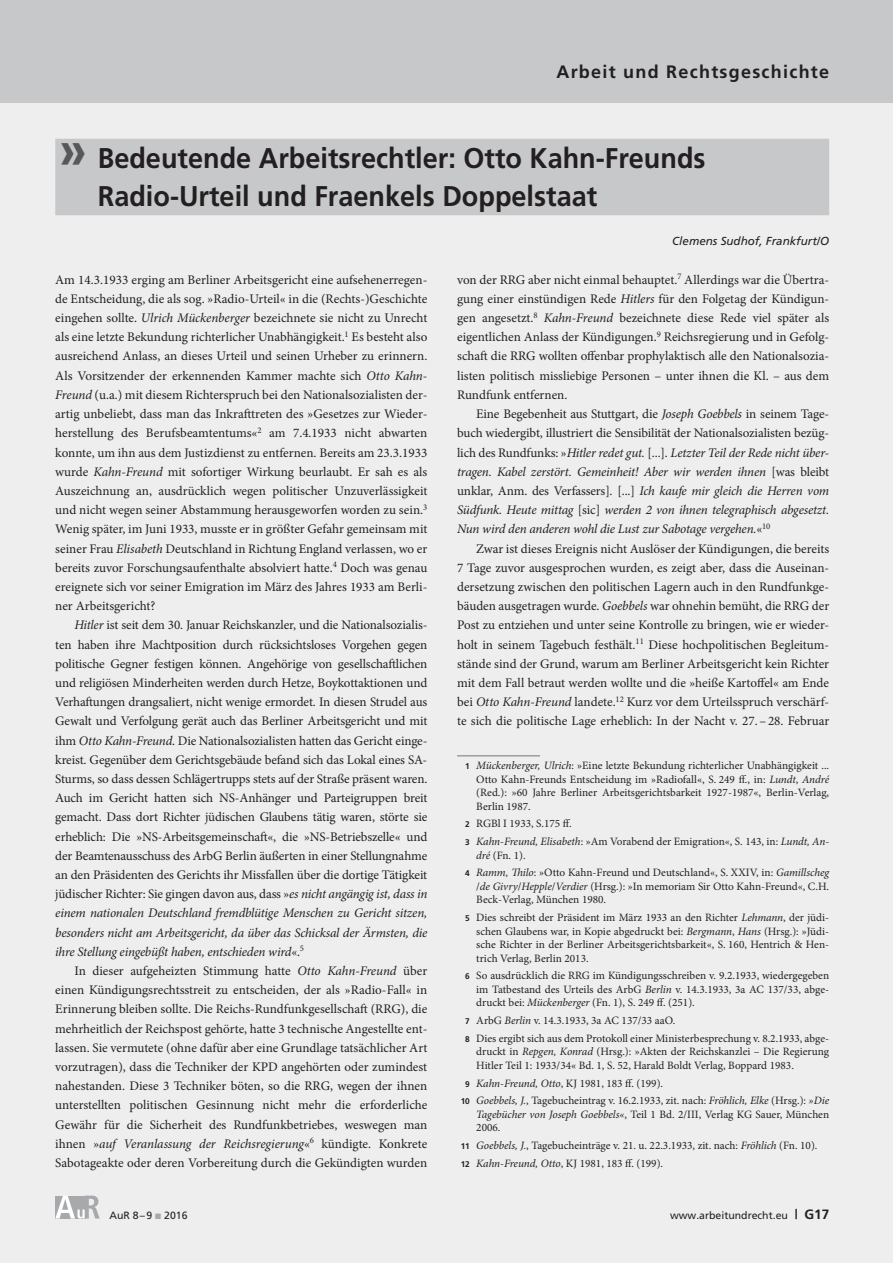
<style>
.page{position:relative;width:893px;height:1263px;background:#eeeeef}
.page>*{position:absolute;margin:0;border:0;box-sizing:border-box;transform-origin:0 0}
.t1{font:700 28.5px/37.5px "Frutiger";color:#231f20;scale:.95 1}
.t2{font:700 18px "Frutiger";letter-spacing:.07em;color:#231f20}
.t3{font:13.2px/19.2px "Minion Pro";letter-spacing:-.005em;color:#231f20;text-align:justify}
.t4{font:italic 13.2px/19.2px "Minion Pro";letter-spacing:-.015em;color:#231f20;text-align:justify}
.t5{font:italic 11.7px "Frutiger";color:#231f20}
.t6{font:11.25px/13.5px "Minion Pro";color:#231f20}
.t7{font:10.5px "Frutiger";color:#231f20}
.s1{font-size:52.5px;color:#57585a}
.s2{font-style:italic}
.s3{font-style:normal}
.s4{font-family:"Frutiger";font-weight:700;font-size:8.25px}
.s5{color:#a8a9ad}
.s6{font-weight:700;font-size:13.5px}
</style>
<div class="page">
<svg style="left:55px;top:1195px;width:45px;height:24px"></svg>
<div style="left:0;top:0;width:893px;height:102px;background:#c7c8ca"></div>
<div style="left:55px;top:139px;width:774px;height:76px;background:#c7c8ca"></div>
<hr style="left:457px;top:755px;width:83px;height:1px;background:#808285">
<h2 class="t2" style="left:556px;top:61px;width:274px">Arbeit und Rechtsgeschichte</h2>
<h1 class="t1" style="left:98px;top:140px;width:641px;text-indent:-38px"><span class="s1">»</span> Bedeutende Arbeitsrechtler: Otto Kahn-Freunds<br>Radio-Urteil und Fraenkels Doppelstaat</h1>
<p class="t3" style="left:55px;top:270px;width:374px">Am 14.3.1933 erging am Berliner Arbeitsgericht eine aufsehenerregen&shy;de Entscheidung, die als sog. »Radio-Urteil« in die (Rechts-)Geschichte eingehen sollte. <span class="s2">Ulrich Mückenberger</span> bezeichnete sie nicht zu Unrecht als eine letzte Bekundung richterlicher Unabhängigkeit.<sup>1</sup> Es besteht also ausreichend Anlass, an dieses Urteil und seinen Urheber zu erinnern.<br>Als Vorsitzender der erkennenden Kammer machte sich <span class="s2">Otto Kahn-Freund</span> (u.a.) mit diesem Richterspruch bei den Nationalsozialisten der&shy;artig unbeliebt, dass man das Inkrafttreten des »Gesetzes zur Wieder&shy;herstellung des Berufsbeamtentums«<sup>2</sup> am 7.4.1933 nicht abwarten konnte, um ihn aus dem Justizdienst zu entfernen. Bereits am 23.3.1933 wurde <span class="s2">Kahn-Freund</span> mit sofortiger Wirkung beurlaubt. Er sah es als Auszeichnung an, ausdrücklich wegen politischer Unzuverlässigkeit und nicht wegen seiner Abstammung herausgeworfen worden zu sein.<sup>3<br></sup>Wenig später, im Juni 1933, musste er in größter Gefahr gemeinsam mit seiner Frau <span class="s2">Elisabeth</span> Deutschland in Richtung England verlassen, wo er bereits zuvor Forschungsaufenthalte absolviert hatte.<sup>4</sup> Doch was genau ereignete sich vor seiner Emigration im März des Jahres 1933 am Berli&shy;ner Arbeitsgericht?</p>
<p class="t3" style="left:55px;top:615px;width:374px;text-indent:19px"><span class="s2">Hitler</span> ist seit dem 30. Januar Reichskanzler, und die Nationalsozialis&shy;ten haben ihre Machtposition durch rücksichtsloses Vorgehen gegen politische Gegner festigen können. Angehörige von gesellschaftlichen und religiösen Minderheiten werden durch Hetze, Boykottaktionen und Verhaftungen drangsaliert, nicht wenige ermordet. In diesen Strudel aus Gewalt und Verfolgung gerät auch das Berliner Arbeitsgericht und mit ihm <span class="s2">Otto Kahn-Freund</span>. Die Nationalsozialisten hatten das Gericht einge&shy;kreist. Gegenüber dem Gerichtsgebäude befand sich das Lokal eines SA-Sturms, so dass dessen Schlägertrupps stets auf der Straße präsent waren.<br>Auch im Gericht hatten sich NS-Anhänger und Parteigruppen breit gemacht. Dass dort Richter jüdischen Glaubens tätig waren, störte sie erheblich: Die »NS-Arbeitsgemeinschaft«, die »NS-Betriebszelle« und der Beamtenausschuss des ArbG Berlin äußerten in einer Stellungnahme an den Präsidenten des Gerichts ihr Missfallen über die dortige Tätigkeit jüdischer Richter: Sie gingen davon aus, dass »<span class="s2">es nicht angängig ist, dass in einem nationalen Deutschland fremdblütige Menschen zu Gericht sitzen, besonders nicht am Arbeitsgericht, da über das Schicksal der Ärmsten, die ihre Stellung eingebüßt haben, entschieden wird</span>«.<sup>5</sup></p>
<p class="t3" style="left:55px;top:961px;width:374px;text-indent:19px">In dieser aufgeheizten Stimmung hatte <span class="s2">Otto Kahn-Freund</span> über einen Kündigungsrechtsstreit zu entscheiden, der als »Radio-Fall« in Erinnerung bleiben sollte. Die Reichs-Rundfunkgesellschaft (RRG), die mehrheitlich der Reichspost gehörte, hatte 3 technische Angestellte ent&shy;lassen. Sie vermutete (ohne dafür aber eine Grundlage tatsächlicher Art vorzutragen), dass die Techniker der KPD angehörten oder zumindest nahestanden. Diese 3 Techniker böten, so die RRG, wegen der ihnen unterstellten politischen Gesinnung nicht mehr die erforderliche Gewähr für die Sicherheit des Rundfunkbetriebes, weswegen man ihnen »<span class="s2">auf Veranlassung der Reichsregierung</span>«<sup>6</sup> kündigte. Konkrete Sabotageakte oder deren Vorbereitung durch die Gekündigten wurden</p>
<p class="t5" style="left:672px;top:234px;width:158px">Clemens Sudhof, Frankfurt/O</p>
<p class="t3" style="left:457px;top:270px;width:374px">von der RRG aber nicht einmal behauptet.<sup>7</sup> Allerdings war die Übertra&shy;gung einer einstündigen Rede <span class="s2">Hitlers</span> für den Folgetag der Kündigun&shy;gen angesetzt.<sup>8</sup> <span class="s2">Kahn-Freund</span> bezeichnete diese Rede viel später als eigentlichen Anlass der Kündigungen.<sup>9</sup> Reichsregierung und in Gefolg&shy;schaft die RRG wollten offenbar prophylaktisch alle den Nationalsozia&shy;listen politisch missliebige Personen – unter ihnen die Kl. – aus dem Rundfunk entfernen.</p>
<p class="t4" style="left:457px;top:404px;width:374px;text-indent:19px"><span class="s3">Eine Begebenheit aus Stuttgart, die</span> Joseph Goebbels <span class="s3">in seinem Tage&shy;buch wiedergibt, illustriert die Sensibilität der Nationalsozialisten bezüg&shy;lich des Rundfunks: »</span>Hitler redet gut. <span class="s3">[...].</span> Letzter Teil der Rede nicht über&shy;tragen. Kabel zerstört. Gemeinheit! Aber wir werden ihnen <span class="s3">[was bleibt unklar, Anm. des Verfassers]</span>. <span class="s3">[...]</span> Ich kaufe mir gleich die Herren vom Südfunk. Heute mittag <span class="s3">[sic]</span> werden 2 von ihnen telegraphisch abgesetzt.<br>Nun wird den anderen wohl die Lust zur Sabotage vergehen.<span class="s3">«</span><sup>10</sup></p>
<p class="t3" style="left:457px;top:539px;width:374px;text-indent:19px">Zwar ist dieses Ereignis nicht Auslöser der Kündigungen, die bereits 7 Tage zuvor ausgesprochen wurden, es zeigt aber, dass die Auseinan&shy;dersetzung zwischen den politischen Lagern auch in den Rundfunkge&shy;bäuden ausgetragen wurde. <span class="s2">Goebbels</span> war ohnehin bemüht, die RRG der Post zu entziehen und unter seine Kontrolle zu bringen, wie er wieder&shy;holt in seinem Tagebuch festhält.<sup>11</sup> Diese hochpolitischen Begleitum&shy;stände sind der Grund, warum am Berliner Arbeitsgericht kein Richter mit dem Fall betraut werden wollte und die »heiße Kartoffel« am Ende bei <span class="s2">Otto Kahn-Freund</span> landete.<sup>12</sup> Kurz vor dem Urteilsspruch verschärf&shy;te sich die politische Lage erheblich: In der Nacht v. 27.–28. Februar</p>
<p class="t6" style="left:476px;top:759px;width:354px;text-align:justify;text-indent:-11px"><span class="s4">1</span> <span class="s2">Mückenberger, Ulrich</span>: »Eine letzte Bekundung richterlicher Unabhängigkeit ...<br>Otto Kahn-Freunds Entscheidung im »Radiofall«, S. 249 ff., in: <span class="s2">Lundt</span>, <span class="s2">André </span>(Red.): »60 Jahre Berliner Arbeitsgerichtsbarkeit 1927-1987«, Berlin-Verlag, Berlin 1987.</p>
<p class="t6" style="left:465px;top:815px;width:365px;line-height:17.7px"><span class="s4">2</span> RGBl I 1933, S.175 ff.<br><span class="s4">3</span> <span class="s2">Kahn-Freund, Elisabeth</span>: »Am Vorabend der Emigration«, S. 143, in: <span class="s2">Lundt, An-</span></p>
<p class="t6" style="left:465px;top:846px;width:365px;line-height:17.7px;text-indent:11px"><span class="s2">dré</span> (Fn. 1).<br><span class="s4">4</span> <span class="s2">Ramm, Thilo</span>: »Otto Kahn-Freund und Deutschland«, S. XXIV, in: <span class="s2">Gamillscheg</span></p>
<p class="t6" style="left:476px;top:880px;width:354px">/<span class="s2">de Givry</span>/<span class="s2">Hepple</span>/<span class="s2">Verdier</span> (Hrsg.): »In memoriam Sir Otto Kahn-Freund«, C.H.<br>Beck-Verlag, München 1980.</p>
<p class="t6" style="left:476px;top:911px;width:354px;text-align:justify;text-indent:-11px"><span class="s4">5</span> Dies schreibt der Präsident im März 1933 an den Richter <span class="s2">Lehmann</span>, der jüdi&shy;schen Glaubens war, in Kopie abgedruckt bei: <span class="s2">Bergmann</span>, <span class="s2">Hans</span> (Hrsg.): »Jüdi&shy;sche Richter in der Berliner Arbeitsgerichtsbarkeit«, S. 160, Hentrich &amp; Hen&shy;trich Verlag, Berlin 2013.</p>
<p class="t6" style="left:476px;top:969px;width:354px;text-align:justify;text-indent:-11px"><span class="s4">6</span> So ausdrücklich die RRG im Kündigungsschreiben v. 9.2.1933, wiedergegeben im Tatbestand des Urteils des ArbG <span class="s2">Berlin</span> v. 14.3.1933, 3a AC 137/33, abge&shy;druckt bei: <span class="s2">Mückenberger</span> (Fn. 1), S. 249 ff. (251).</p>
<p class="t6" style="left:465px;top:1012px;width:365px;line-height:17.7px"><span class="s4">7</span> ArbG <span class="s2">Berlin</span> v. 14.3.1933, 3a AC 137/33 aaO.<br><span class="s4">8</span> Dies ergibt sich aus dem Protokoll einer Ministerbesprechung v. 8.2.1933, abge-</p>
<p class="t6" style="left:476px;top:1045px;width:354px">druckt in <span class="s2">Repgen, Konrad</span> (Hrsg.): »Akten der Reichskanzlei – Die Regierung<br>Hitler Teil 1: 1933/34« Bd. 1, S. 52, Harald Boldt Verlag, Boppard 1983.</p>
<p class="t6" style="left:461px;top:1074px;width:370px;line-height:17.7px;text-indent:5px"><span class="s4">9</span> <span class="s2">Kahn-Freund, Otto</span>, KJ 1981, 183 ff. (199).<br><span class="s4">10</span> <span class="s2">Goebbels, J.</span>, Tagebucheintrag v. 16.2.1933, zit. nach: <span class="s2">Fröhlich, Elke</span> (Hrsg.): <span class="s2">»Die</span></p>
<p class="t6" style="left:476px;top:1108px;width:354px"><span class="s2">Tagebücher von Joseph Goebbels«</span>, Teil 1 Bd. 2/III, Verlag KG Sauer, München<br>2006.</p>
<p class="t6" style="left:461px;top:1137px;width:358px;line-height:17.7px"><span class="s4">11</span> <span class="s2">Goebbels, J.</span>, Tagebucheinträge v. 21. u. 22.3.1933, zit. nach: <span class="s2">Fröhlich</span> (Fn. 10).<br><span class="s4">12</span> <span class="s2">Kahn-Freund, Otto</span>, KJ 1981, 183 ff. (199).</p>
<p class="t7" style="left:109px;top:1209px;width:80px">AuR 8–9 <span class="s5">■</span> 2016</p>
<p class="t7" style="left:670px;top:1209px;width:161px">www.arbeitundrecht.eu <span class="s6">| G17</span></p>
</div>
